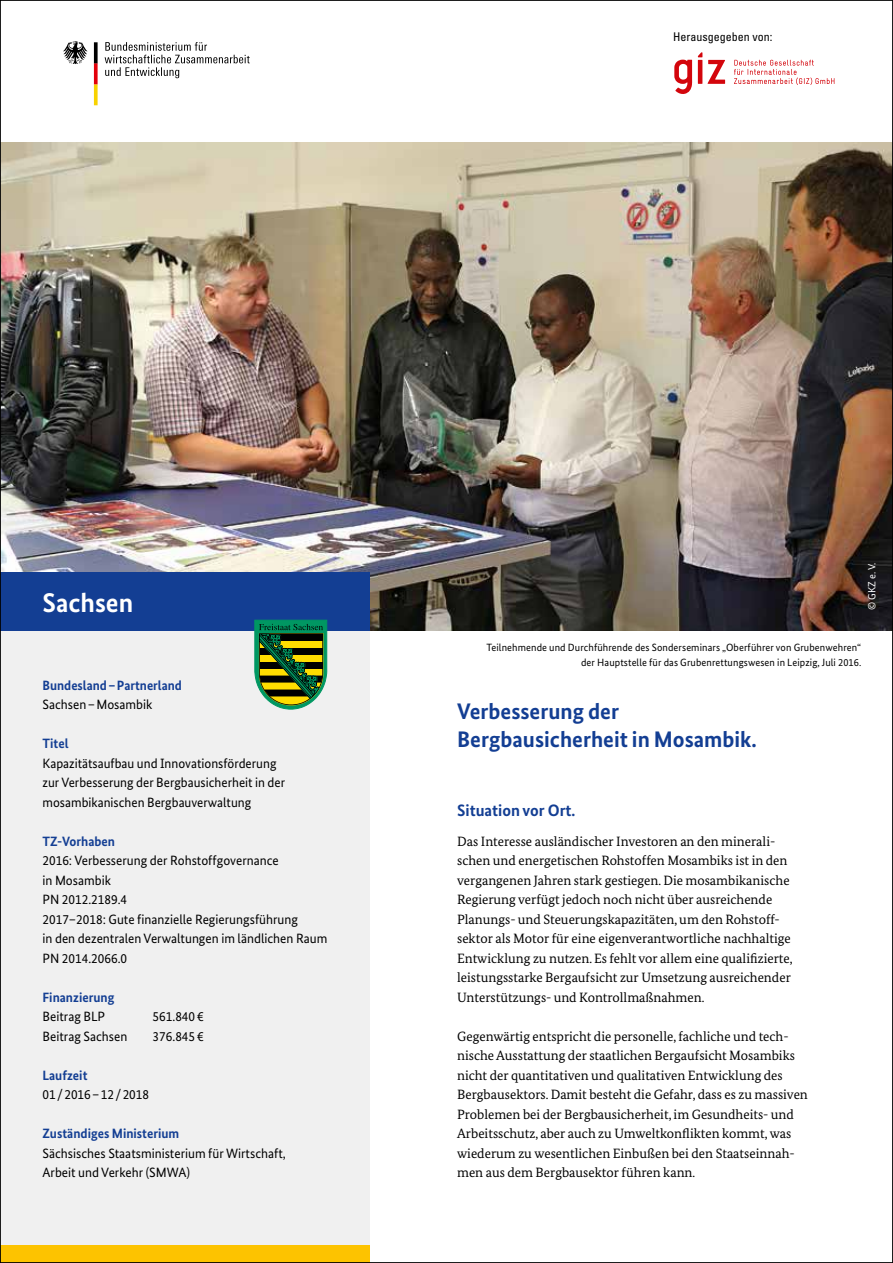
<style>
.page{position:relative;width:893px;height:1263px;background:#fff}
.page>*{position:absolute;margin:0;border:0;box-sizing:border-box;transform-origin:0 0}
.t1{font:700 27px "Bundes Sans";color:#fff}
.t2{font:700 22.5px/28.5px "Bundes Sans";color:#133e93}
.t3{font:700 16.5px "Bundes Sans";color:#133e93}
.t4{font:13.5px/19.5px "Bundes Serif";color:#000}
.t5{font:13.5px/19.5px "Bundes Sans";color:#000}
.t6{font:700 13.5px "Bundes Sans";color:#133e93}
.t7{font:condensed 12px "Univers";color:#000}
.t8{font:10.5px/15px "Bundes Sans";letter-spacing:.01em;color:#000;text-align:right}
.t9{font:10.5px "Bundes Sans";color:#fff}
</style>
<div class="page">
<svg style="left:63px;top:41px;width:25px;height:23px"></svg>
<svg style="left:94px;top:42px;width:4px;height:63px"></svg>
<svg style="left:105px;top:42px;width:145px;height:36px"></svg>
<svg style="left:674px;top:60px;width:18px;height:34px"></svg>
<svg style="left:708px;top:60px;width:17px;height:24px"></svg>
<svg style="left:698px;top:52px;width:4px;height:32px"></svg>
<svg style="left:734px;top:60px;width:100px;height:25px"></svg>
<img style="left:2px;top:143px;width:889px;height:487px">
<div style="left:0;top:631px;width:370px;height:632px;background:#f0f0f0"></div>
<div style="left:0;top:573px;width:370px;height:58px;background:#133e93"></div>
<div style="left:0;top:1245px;width:370px;height:18px;background:#fdc300"></div>
<svg style="left:255px;top:620px;width:72px;height:89px;background:#4e7935"></svg>
<p class="t7" style="left:673px;top:30px;width:101px">Herausgegeben von:</p>
<h1 class="t1" style="left:43px;top:586px;width:92px">Sachsen</h1>
<p class="t6" style="left:43px;top:677px;width:141px">Bundesland–Partnerland</p>
<p class="t5" style="left:43px;top:695px;width:111px">Sachsen–Mosambik</p>
<p class="t6" style="left:43px;top:735px;width:27px">Titel</p>
<p class="t5" style="left:43px;top:753px;width:244px">Kapazitätsaufbau und Innovationsförderung zur Verbesserung der Bergbausicherheit in der mosambikanischen Bergbauverwaltung</p>
<p class="t6" style="left:43px;top:833px;width:74px">TZ-Vorhaben</p>
<p class="t5" style="left:43px;top:851px;width:286px">2016: Verbesserung der Rohstoffgovernance<br>in Mosambik<br>PN 2012.2189.4<br>2017–2018: Gute finanzielle Regierungsführung<br>in den dezentralen Verwaltungen im ländlichen Raum<br>PN 2014.2066.0</p>
<p class="t6" style="left:43px;top:989px;width:73px">Finanzierung</p>
<p class="t5" style="left:43px;top:1007px;width:64px">Beitrag BLP</p>
<p class="t5" style="left:153px;top:1007px;width:53px">561.840€</p>
<p class="t5" style="left:43px;top:1026px;width:86px">Beitrag Sachsen</p>
<p class="t5" style="left:153px;top:1026px;width:53px">376.845€</p>
<p class="t6" style="left:43px;top:1067px;width:46px">Laufzeit</p>
<p class="t5" style="left:43px;top:1085px;width:108px">01/2016–12/2018</p>
<p class="t6" style="left:43px;top:1125px;width:138px">Zuständiges Ministerium</p>
<p class="t5" style="left:43px;top:1143px;width:245px">Sächsisches Staatsministerium für Wirtschaft,<br>Arbeit und Verkehr (SMWA)</p>
<p class="t9" style="left:866px;top:610px;width:49px;rotate:-90deg">© GKZ e.V.</p>
<p class="t8" style="left:487px;top:639px;width:376px">Teilnehmende und Durchführende des Sonderseminars „Oberführer von Grubenwehren“ der Hauptstelle für das Grubenrettungswesen in Leipzig, Juli 2016.</p>
<h2 class="t2" style="left:457px;top:697px;width:301px">Verbesserung der<br>Bergbausicherheit in Mosambik.</h2>
<p class="t3" style="left:457px;top:801px;width:120px">Situation vor Ort.</p>
<p class="t4" style="left:457px;top:831px;width:337px">Das Interesse ausländischer Investoren an den minerali&shy;schen und energetischen Rohstoffen Mosambiks ist in den vergangenen Jahren stark gestiegen. Die mosambikanische Regierung verfügt jedoch noch nicht über ausreichende Planungs- und Steuerungskapazitäten, um den Rohstoff&shy;sektor als Motor für eine eigenverantwortliche nachhaltige Entwicklung zu nutzen. Es fehlt vor allem eine qualifizierte, leistungsstarke Bergaufsicht zur Umsetzung ausreichender Unterstützungs- und Kontrollmaßnahmen.</p>
<p class="t4" style="left:457px;top:1026px;width:352px">Gegenwärtig entspricht die personelle, fachliche und tech&shy;nische Ausstattung der staatlichen Bergaufsicht Mosambiks nicht der quantitativen und qualitativen Entwicklung des Bergbausektors. Damit besteht die Gefahr, dass es zu massiven Problemen bei der Bergbausicherheit, im Gesundheits- und Arbeitsschutz, aber auch zu Umweltkonflikten kommt, was wiederum zu wesentlichen Einbußen bei den Staatseinnah&shy;men aus dem Bergbausektor führen kann.</p>
</div>
